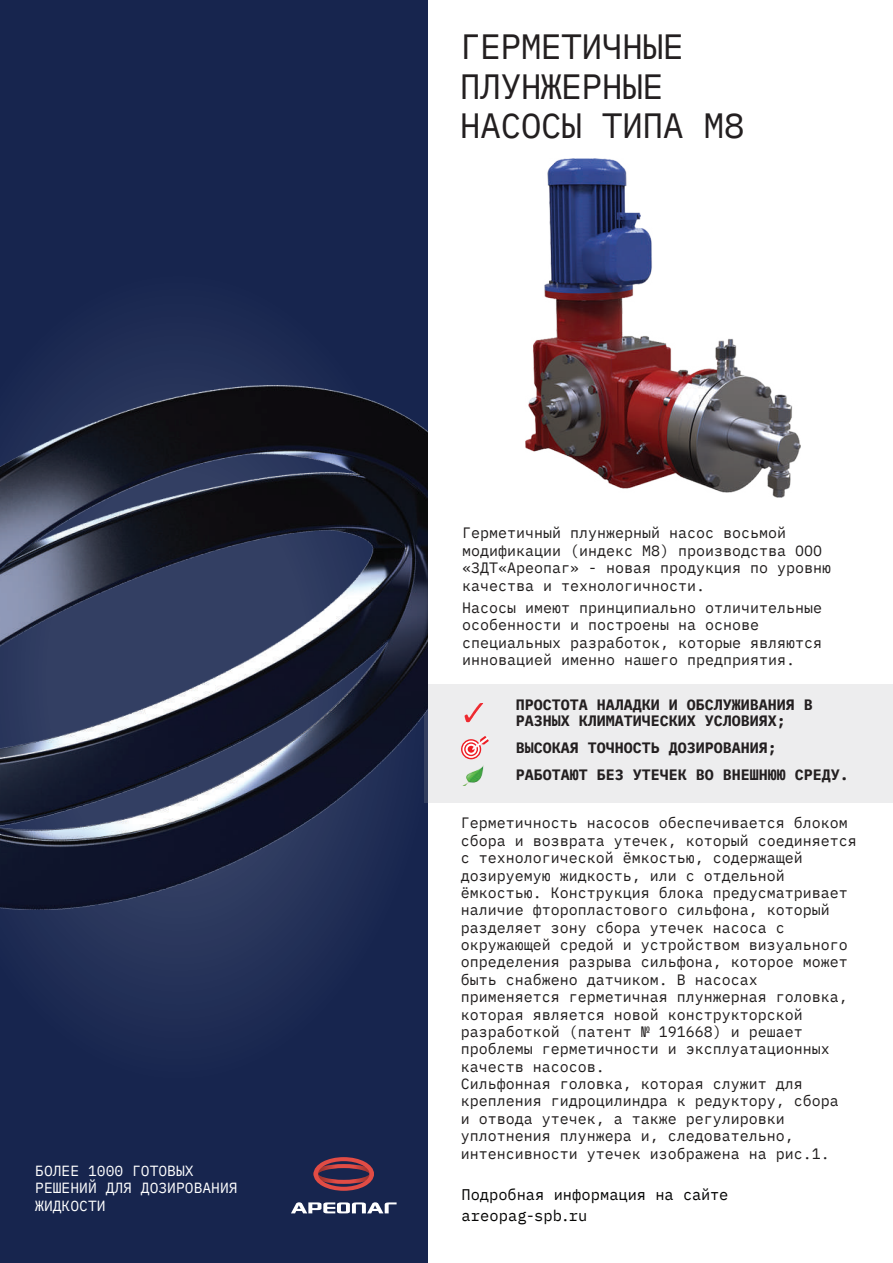
<style>
.page{position:relative;width:893px;height:1263px;background:#fff}
.page>*{position:absolute;margin:0;border:0;box-sizing:border-box;transform-origin:0 0}
.t1{font:34.95px/39.8px "IBM Plex Mono";letter-spacing:-.02em;color:#231f20}
.t2{font:15.45px/21px "IBM Plex Mono";color:#050504}
.t3{font:15px/17.4px "IBM Plex Mono";color:#211e1e}
.t4{font:700 15px/16.5px "IBM Plex Mono";color:#231f20}
.t5{font:14.7px/17.5px "IBM Plex Mono";color:#fff}
</style>
<div class="page">
<div style="left:0;top:0;width:428px;height:1263px;background:#17254e"></div>
<div style="left:425px;top:684px;width:468px;height:119px;background:#ededee"></div>
<svg style="left:291px;top:1202px;width:106px;height:11px"></svg>
<svg style="left:314px;top:1157px;width:60px;height:34px"></svg>
<img style="left:0;top:386px;width:428px;height:523px">
<img style="left:526px;top:159px;width:274px;height:339px">
<svg style="left:461px;top:739px;width:20px;height:20px"></svg>
<svg style="left:462px;top:741px;width:18px;height:17px"></svg>
<svg style="left:464px;top:742px;width:14px;height:14px"></svg>
<svg style="left:466px;top:744px;width:11px;height:11px"></svg>
<div style="left:468px;top:746px;width:7px;height:7px;background:#ee1d23;border-radius:50%"></div>
<svg style="left:472px;top:736px;width:17px;height:14px"></svg>
<img style="left:464px;top:703px;width:20px;height:20px">
<img style="left:464px;top:765px;width:20px;height:20px">
<p class="t5" style="left:35px;top:1161px;width:204px">БОЛЕЕ 1000 ГОТОВЫХ<br>РЕШЕНИЙ ДЛЯ ДОЗИРОВАНИЯ<br>ЖИДКОСТИ</p>
<h1 class="t1" style="left:460px;top:24px;width:287px">ГЕРМЕТИЧНЫЕ<br>ПЛУНЖЕРНЫЕ<br>НАСОСЫ ТИПА М8</h1>
<p class="t3" style="left:462px;top:523px;width:371px">Герметичный плунжерный насос восьмой модификации (индекс М8) производства ООО «ЗДТ«Ареопаг» - новая продукция по уровню качества и технологичности.</p>
<p class="t3" style="left:462px;top:598px;width:362px">Насосы имеют принципиально отличительные особенности и построены на основе специальных разработок, которые являются инновацией именно нашего предприятия.</p>
<p class="t4" style="left:516px;top:695px;width:299px">ПРОСТОТА НАЛАДКИ И ОБСЛУЖИВАНИЯ В<br>РАЗНЫХ КЛИМАТИЧЕСКИХ УСЛОВИЯХ;</p>
<p class="t4" style="left:516px;top:733px;width:335px;line-height:27px">ВЫСОКАЯ ТОЧНОСТЬ ДОЗИРОВАНИЯ;<br>РАБОТАЮТ БЕЗ УТЕЧЕК ВО ВНЕШНЮЮ СРЕДУ.</p>
<p class="t3" style="left:461px;top:813px;width:398px">Герметичность насосов обеспечивается блоком сбора и возврата утечек, который соединяется с технологической ёмкостью, содержащей дозируемую жидкость, или с отдельной ёмкостью. Конструкция блока предусматривает наличие фторопластового сильфона, который разделяет зону сбора утечек насоса с окружающей средой и устройством визуального определения разрыва сильфона, которое может быть снабжено датчиком. В насосах применяется герметичная плунжерная головка, которая является новой конструкторской разработкой (патент № 191668) и решает проблемы герметичности и эксплуатационных качеств насосов.<br>Сильфонная головка, которая служит для крепления гидроцилиндра к редуктору, сбора<br>и отвода утечек, а также регулировки уплотнения плунжера и, следовательно, интенсивности утечек изображена на рис.1.</p>
<p class="t2" style="left:461px;top:1182px;width:268px">Подробная информация на сайте areopag-spb.ru</p>
</div>
